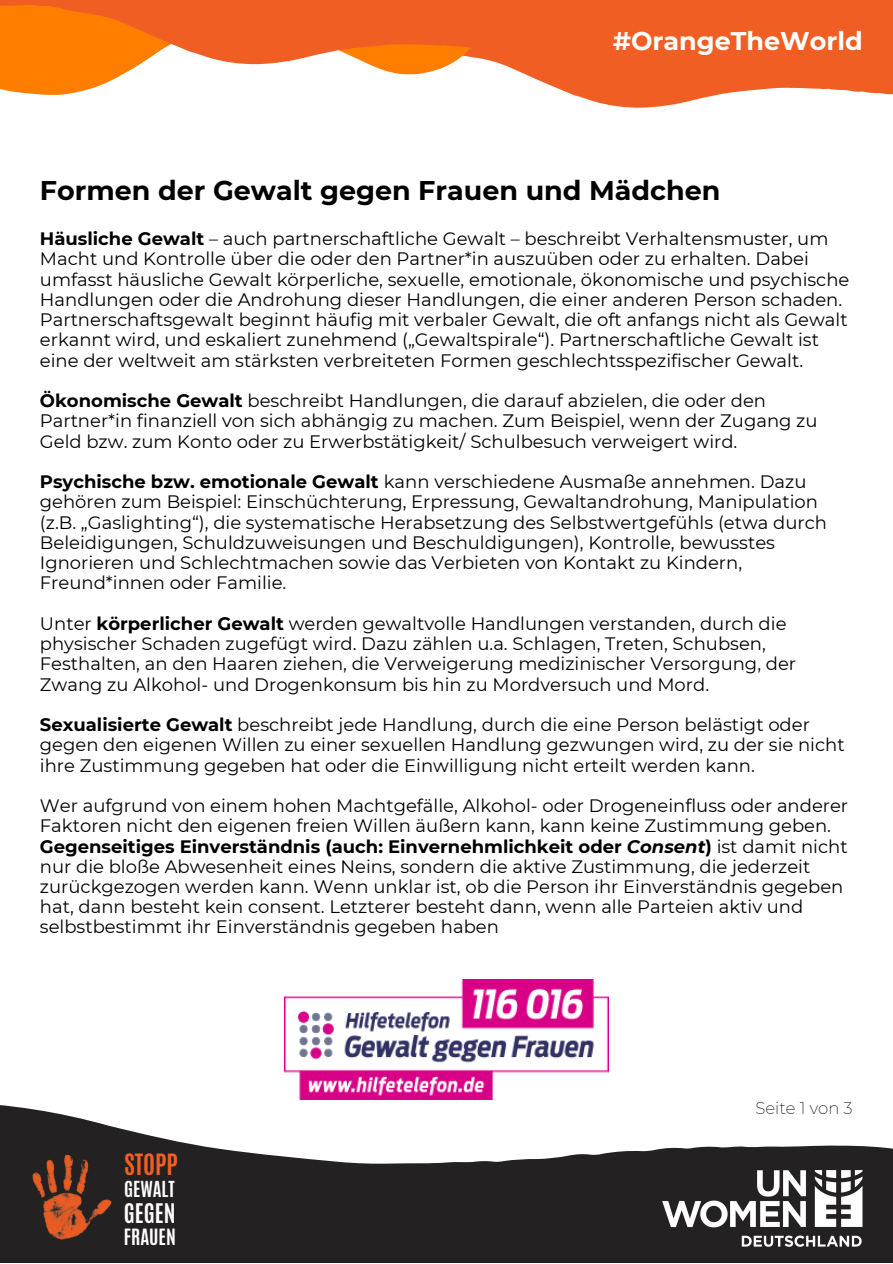
<style>
.page{position:relative;width:893px;height:1264px;background:#fff}
.page>*{position:absolute;margin:0;border:0;box-sizing:border-box;transform-origin:0 0}
.t1{font:700 27px "Montserrat";color:#000}
.t2{font:700 25.5px "Montserrat";color:#fff}
.t3{font:700 24.45px "Antonio";color:#f15e24}
.t4{font:700 22.5px "Antonio";color:#fff}
.t5{font:700 18.75px "Antonio";color:#fff}
.t6{font:700 18.45px "Antonio";color:#fff}
.t7{font:18px/20.2px "Montserrat";color:#000}
.t8{font:200 16.5px "Montserrat";color:#000}
.s1{font-weight:700}
.s2{font-weight:700;font-style:italic}
</style>
<div class="page">
<svg style="left:0;top:1069px;width:892px;height:193px;fill:#232121"></svg>
<img style="left:659px;top:1168px;width:206px;height:79px">
<img style="left:14px;top:1145px;width:109px;height:107px">
<svg style="left:538px;top:0;width:354px;height:108px;fill:#f15e24"></svg>
<svg style="left:0;top:80px;width:112px;height:15px;fill:#ff7e00"></svg>
<svg style="left:0;top:0;width:700px;height:80px;background:#f67b39"></svg>
<img style="left:284px;top:979px;width:324px;height:120px">
<p class="t2" style="left:612px;top:26px;width:251px">#OrangeTheWorld</p>
<p class="t1" style="left:40px;top:174px;width:682px">Formen der Gewalt gegen Frauen und Mädchen</p>
<p class="t7" style="left:40px;top:229px;width:811px"><span class="s1">Häusliche Gewalt</span> – auch partnerschaftliche Gewalt – beschreibt Verhaltensmuster, um Macht und Kontrolle über die oder den Partner*in auszuüben oder zu erhalten. Dabei umfasst häusliche Gewalt körperliche, sexuelle, emotionale, ökonomische und psychische Handlungen oder die Androhung dieser Handlungen, die einer anderen Person schaden.<br>Partnerschaftsgewalt beginnt häufig mit verbaler Gewalt, die oft anfangs nicht als Gewalt erkannt wird, und eskaliert zunehmend („Gewaltspirale“). Partnerschaftliche Gewalt ist eine der weltweit am stärksten verbreiteten Formen geschlechtsspezifischer Gewalt.</p>
<p class="t7" style="left:40px;top:390px;width:779px"><span class="s1">Ökonomische Gewalt</span> beschreibt Handlungen, die darauf abzielen, die oder den<br>Partner*in finanziell von sich abhängig zu machen. Zum Beispiel, wenn der Zugang zu<br>Geld bzw. zum Konto oder zu Erwerbstätigkeit/ Schulbesuch verweigert wird.</p>
<p class="t7" style="left:40px;top:471px;width:788px"><span class="s1">Psychische bzw. emotionale Gewalt</span> kann verschiedene Ausmaße annehmen. Dazu gehören zum Beispiel: Einschüchterung, Erpressung, Gewaltandrohung, Manipulation (z.B. „Gaslighting“), die systematische Herabsetzung des Selbstwertgefühls (etwa durch Beleidigungen, Schuldzuweisungen und Beschuldigungen), Kontrolle, bewusstes Ignorieren und Schlechtmachen sowie das Verbieten von Kontakt zu Kindern, Freund*innen oder Familie.</p>
<p class="t7" style="left:40px;top:613px;width:757px">Unter <span class="s1">körperlicher Gewalt</span> werden gewaltvolle Handlungen verstanden, durch die physischer Schaden zugefügt wird. Dazu zählen u.a. Schlagen, Treten, Schubsen, Festhalten, an den Haaren ziehen, die Verweigerung medizinischer Versorgung, der Zwang zu Alkohol- und Drogenkonsum bis hin zu Mordversuch und Mord.</p>
<p class="t7" style="left:40px;top:714px;width:806px"><span class="s1">Sexualisierte Gewalt</span> beschreibt jede Handlung, durch die eine Person belästigt oder gegen den eigenen Willen zu einer sexuellen Handlung gezwungen wird, zu der sie nicht ihre Zustimmung gegeben hat oder die Einwilligung nicht erteilt werden kann.</p>
<p class="t7" style="left:40px;top:795px;width:809px">Wer aufgrund von einem hohen Machtgefälle, Alkohol- oder Drogeneinfluss oder anderer Faktoren nicht den eigenen freien Willen äußern kann, kann keine Zustimmung geben.<br><span class="s1">Gegenseitiges Einverständnis (auch: Einvernehmlichkeit oder</span> <span class="s2">Consent</span><span class="s1">)</span> ist damit nicht nur die bloße Abwesenheit eines Neins, sondern die aktive Zustimmung, die jederzeit zurückgezogen werden kann. Wenn unklar ist, ob die Person ihr Einverständnis gegeben hat, dann besteht kein consent. Letzterer besteht dann, wenn alle Parteien aktiv und selbstbestimmt ihr Einverständnis gegeben haben</p>
<p class="t3" style="left:124px;top:1147px;width:55px">STOPP</p>
<p class="t6" style="left:124px;top:1176px;width:52px">GEWALT</p>
<p class="t5" style="left:124px;top:1223px;width:53px">FRAUEN</p>
<p class="t4" style="left:124px;top:1196px;width:53px">GEGEN</p>
<p class="t8" style="left:755px;top:1097px;width:99px">Seite 1 von 3</p>
</div>
